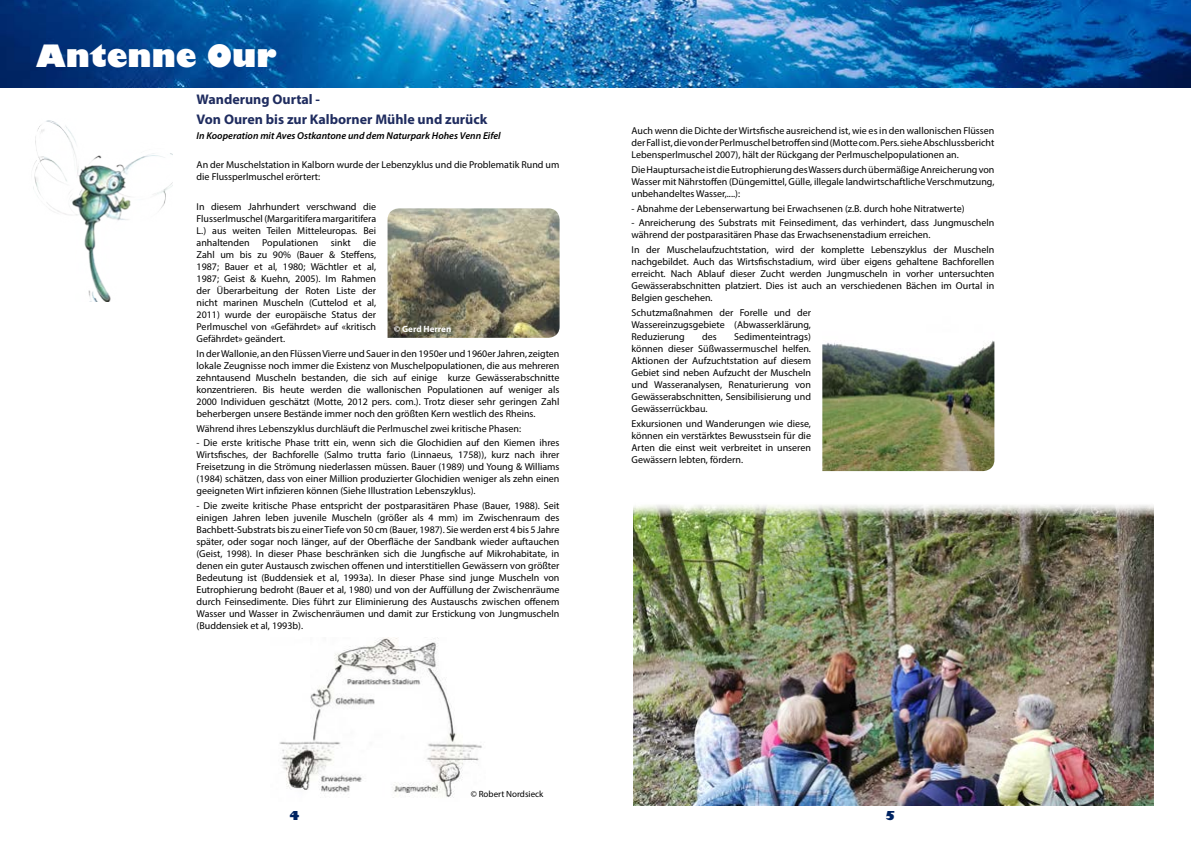
<style>
.page{position:relative;width:1191px;height:842px;background:#fff}
.page>*{position:absolute;margin:0;border:0;box-sizing:border-box;transform-origin:0 0}
.t1{font:800 30px "Gill Sans";color:#fff}
.t2{font:700 14px/19.6px "Myriad Pro";color:#1f2c5f}
.t3{font:800 12px "Gill Sans";color:#002462}
.t4{font:10px/12px "Myriad Pro";color:#000;text-align:justify}
.t5{font:italic 600 10px "Myriad Pro";color:#000}
.t6{font:9px "Myriad Pro";color:#000}
.t7{font:700 9px "Myriad Pro";color:#fff}
</style>
<div class="page">
<img style="left:0;top:0;width:1191px;height:88px">
<img style="left:33px;top:120px;width:140px;height:181px">
<img style="left:387px;top:208px;width:172px;height:130px">
<img style="left:279px;top:637px;width:203px;height:161px">
<img style="left:822px;top:340px;width:172px;height:131px">
<img style="left:633px;top:505px;width:520px;height:301px">
<h1 class="t1" style="left:36px;top:37px;width:242px">Antenne Our</h1>
<h2 class="t2" style="left:197px;top:89px;width:292px">Wanderung Ourtal -<br>Von Ouren bis zur Kalborner Mühle und zurück</h2>
<p class="t5" style="left:197px;top:129px;width:306px">In Kooperation mit Aves Ostkantone und dem Naturpark Hohes Venn Eifel</p>
<p class="t4" style="left:197px;top:159px;width:364px">An der Muschelstation in Kalborn wurde der Lebenzyklus und die Problematik Rund um die Flussperlmuschel erörtert:</p>
<p class="t4" style="left:197px;top:200px;width:181px">In diesem Jahrhundert verschwand die Flusserlmuschel (Margaritifera margaritifera L.) aus weiten Teilen Mitteleuropas. Bei anhaltenden Populationen sinkt die Zahl um bis zu 90% (Bauer &amp; Steffens, 1987; Bauer et al, 1980; Wächtler et al, 1987; Geist &amp; Kuehn, 2005). Im Rahmen der Überarbeitung der Roten Liste der nicht marinen Muscheln (Cuttelod et al, 2011) wurde der europäische Status der Perlmuschel von «Gefährdet» auf «kritisch Gefährdet» geändert.</p>
<p class="t4" style="left:197px;top:347px;width:364px">In der Wallonie, an den Flüssen Vierre und Sauer in den 1950er und 1960er Jahren, zeigten lokale Zeugnisse noch immer die Existenz von Muschelpopulationen, die aus mehreren zehntausend Muscheln bestanden, die sich auf einige kurze Gewässerabschnitte konzentrieren. Bis heute werden die wallonischen Populationen auf weniger als 2000 Individuen geschätzt (Motte, 2012 pers. com.). Trotz dieser sehr geringen Zahl beherbergen unsere Bestände immer noch den größten Kern westlich des Rheins.</p>
<p class="t4" style="left:197px;top:422px;width:326px">Während ihres Lebenszyklus durchläuft die Perlmuschel zwei kritische Phasen:</p>
<p class="t4" style="left:197px;top:437px;width:364px">- Die erste kritische Phase tritt ein, wenn sich die Glochidien auf den Kiemen ihres Wirtsfisches, der Bachforelle (Salmo trutta fario (Linnaeus, 1758)), kurz nach ihrer Freisetzung in die Strömung niederlassen müssen. Bauer (1989) und Young &amp; Williams (1984) schätzen, dass von einer Million produzierter Glochidien weniger als zehn einen geeigneten Wirt infizieren können (Siehe Illustration Lebenszyklus).</p>
<p class="t4" style="left:197px;top:500px;width:364px">- Die zweite kritische Phase entspricht der postparasitären Phase (Bauer, 1988). Seit einigen Jahren leben juvenile Muscheln (größer als 4 mm) im Zwischenraum des Bachbett-Substrats bis zu einer Tiefe von 50 cm (Bauer, 1987). Sie werden erst 4 bis 5 Jahre später, oder sogar noch länger, auf der Oberfläche der Sandbank wieder auftauchen (Geist, 1998). In dieser Phase beschränken sich die Jungfische auf Mikrohabitate, in denen ein guter Austausch zwischen offenen und interstitiellen Gewässern von größter Bedeutung ist (Buddensiek et al, 1993a). In dieser Phase sind junge Muscheln von Eutrophierung bedroht (Bauer et al, 1980) und von der Auffüllung der Zwischenräume durch Feinsedimente. Dies führt zur Eliminierung des Austauschs zwischen offenem Wasser und Wasser in Zwischenräumen und damit zur Erstickung von Jungmuscheln (Buddensiek et al, 1993b).</p>
<p class="t7" style="left:394px;top:323px;width:59px">© Gerd Herren</p>
<p class="t6" style="left:471px;top:789px;width:74px">© Robert Nordsieck</p>
<p class="t4" style="left:631px;top:124px;width:364px">Auch wenn die Dichte der Wirtsfische ausreichend ist, wie es in den wallonischen Flüssen der Fall ist, die von der Perlmuschel betroffen sind (Motte com. Pers. siehe Abschlussbericht Lebensperlmuschel 2007), hält der Rückgang der Perlmuschelpopulationen an.</p>
<p class="t4" style="left:631px;top:163px;width:364px">Die Hauptursache ist die Eutrophierung des Wassers durch übermäßige Anreicherung von Wasser mit Nährstoffen (Düngemittel, Gülle, illegale landwirtschaftliche Verschmutzung, unbehandeltes Wasser,....):</p>
<p class="t4" style="left:631px;top:202px;width:334px">- Abnahme der Lebenserwartung bei Erwachsenen (z.B. durch hohe Nitratwerte)</p>
<p class="t4" style="left:631px;top:217px;width:364px">- Anreicherung des Substrats mit Feinsediment, das verhindert, dass Jungmuscheln während der postparasitären Phase das Erwachsenenstadium erreichen.</p>
<p class="t4" style="left:631px;top:244px;width:364px">In der Muschelaufzuchtstation, wird der komplette Lebenszyklus der Muscheln nachgebildet. Auch das Wirtsfischstadium, wird über eigens gehaltene Bachforellen erreicht. Nach Ablauf dieser Zucht werden Jungmuscheln in vorher untersuchten Gewässerabschnitten platziert. Dies ist auch an verschiedenen Bächen im Ourtal in Belgien geschehen.</p>
<p class="t4" style="left:631px;top:306px;width:181px">Schutzmaßnahmen der Forelle und der Wassereinzugsgebiete (Abwasserklärung, Reduzierung</p>
<p class="t4" style="left:631px;top:330px;width:181px;text-indent:103px">Sedimenteintrags) können dieser Süßwassermuschel helfen.<br>Aktionen der Aufzuchtstation auf diesem Gebiet sind neben Aufzucht der Muscheln und Wasseranalysen, Renaturierung von Gewässerabschnitten, Sensibilisierung und Gewässerrückbau.</p>
<p class="t4" style="left:631px;top:417px;width:181px">Exkursionen und Wanderungen wie diese, können ein verstärktes Bewusstsein für die Arten die einst weit verbreitet in unseren Gewässern lebten, fördern.</p>
<p class="t4" style="left:702px;top:330px;width:16px">des</p>
<p class="t3" style="left:289px;top:808px;width:12px">4</p>
<p class="t3" style="left:885px;top:808px;width:12px">5</p>
</div>
